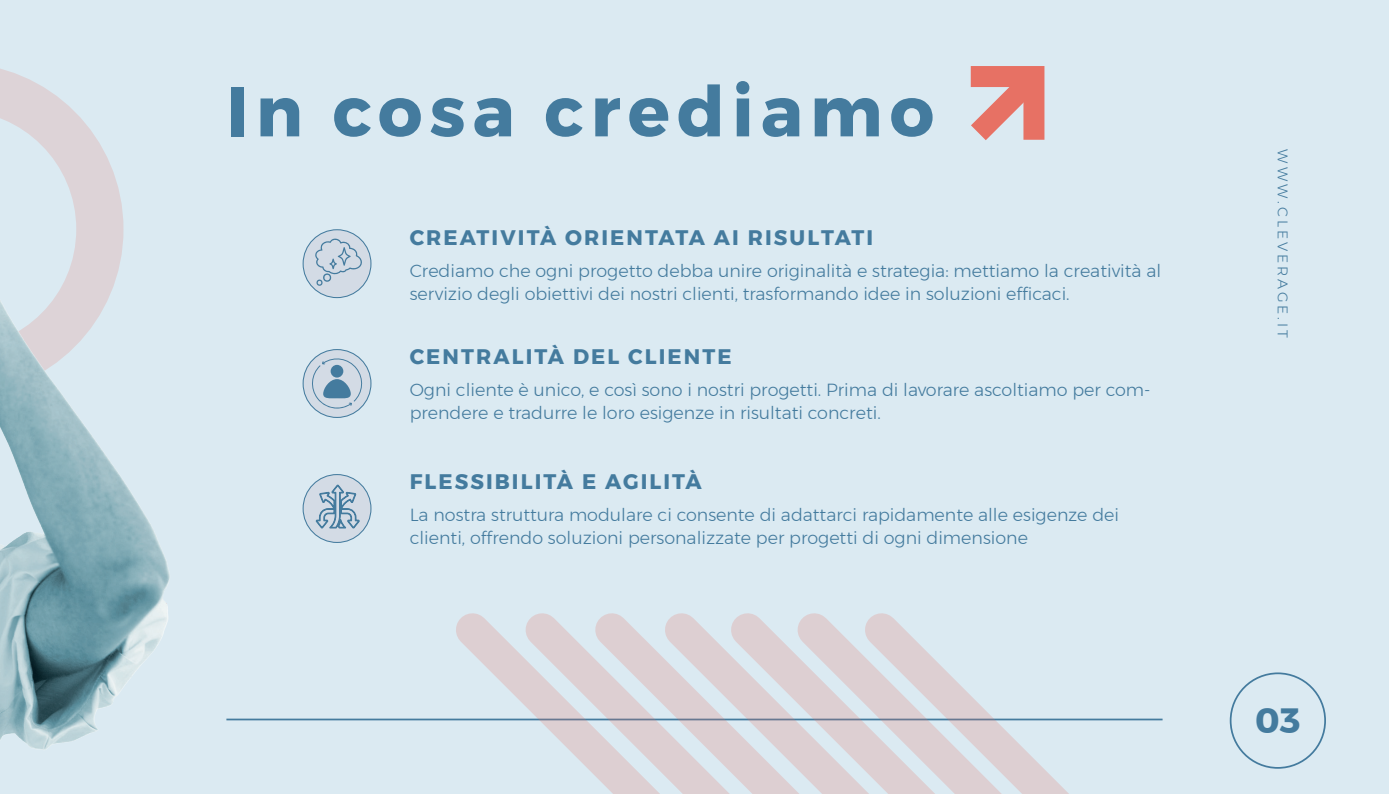
<style>
.page{position:relative;width:1389px;height:794px;background:#dbeaf2}
.page>*{position:absolute;margin:0;border:0;box-sizing:border-box;transform-origin:0 0}
.t1{font:700 70px "Montserrat";letter-spacing:.1em;color:#447b9e}
.t2{font:700 35px "Montserrat";color:#447b9e}
.t3{font:700 21px "Montserrat";letter-spacing:.1em;color:#447b9e}
.t4{font:300 17.5px/22.8px "Montserrat";color:#447b9e}
.t5{font:300 14px "Montserrat";letter-spacing:.21em;color:#447b9e}
</style>
<div class="page">
<img style="left:0;top:69px;width:170px;height:680px">
<hr style="left:226px;top:718px;width:937px;height:2px;background:#447b9e">
<div style="left:1230px;top:672px;width:96px;height:96px;border:2px solid #447b9e;border-radius:50%"></div>
<div style="left:303px;top:474px;width:68px;height:68px;background:#d3dbe5;border-radius:50%"></div>
<div style="left:303px;top:474px;width:68px;height:69px;border:1px solid #447b9e;border-radius:50%"></div>
<svg style="left:303px;top:349px;width:68px;height:68px"></svg>
<div style="left:303px;top:349px;width:68px;height:69px;border:1px solid #447b9e;border-radius:50%"></div>
<div style="left:303px;top:230px;width:68px;height:68px;background:#d3dbe5;border-radius:50%"></div>
<div style="left:303px;top:229px;width:68px;height:69px;border:1px solid #447b9e;border-radius:50%"></div>
<svg style="left:454px;top:613px;width:70px;height:108px"></svg>
<svg style="left:524px;top:613px;width:69px;height:161px"></svg>
<svg style="left:593px;top:613px;width:70px;height:181px"></svg>
<svg style="left:663px;top:613px;width:66px;height:181px"></svg>
<svg style="left:729px;top:613px;width:67px;height:181px"></svg>
<svg style="left:796px;top:613px;width:67px;height:181px"></svg>
<svg style="left:863px;top:613px;width:368px;height:181px"></svg>
<svg style="left:970px;top:66px;width:75px;height:74px"></svg>
<svg style="left:314px;top:239px;width:49px;height:47px"></svg>
<svg style="left:309px;top:355px;width:56px;height:55px"></svg>
<svg style="left:316px;top:484px;width:44px;height:45px"></svg>
<h1 class="t1" style="left:226px;top:55px;width:709px">In cosa crediamo</h1>
<p class="t3" style="left:410px;top:220px;width:465px">CREATIVITÀ ORIENTATA AI RISULTATI</p>
<p class="t4" style="left:410px;top:260px;width:753px">Crediamo che ogni progetto debba unire originalità e strategia: mettiamo la creatività al servizio degli obiettivi dei nostri clienti, trasformando idee in soluzioni efficaci.</p>
<p class="t3" style="left:410px;top:339px;width:323px">CENTRALITÀ DEL CLIENTE</p>
<p class="t4" style="left:410px;top:378px;width:742px">Ogni cliente è unico, e così sono i nostri progetti. Prima di lavorare ascoltiamo per com&shy;prendere e tradurre le loro esigenze in risultati concreti.</p>
<p class="t3" style="left:410px;top:464px;width:294px">FLESSIBILITÀ E AGILITÀ</p>
<p class="t4" style="left:410px;top:503px;width:711px">La nostra struttura modulare ci consente di adattarci rapidamente alle esigenze dei clienti, offrendo soluzioni personalizzate per progetti di ogni dimensione</p>
<p class="t5" style="left:1293px;top:149px;width:190px;rotate:90deg">WWW.CLEVERAGE.IT</p>
<h2 class="t2" style="left:1255px;top:692px;width:47px">03</h2>
</div>
